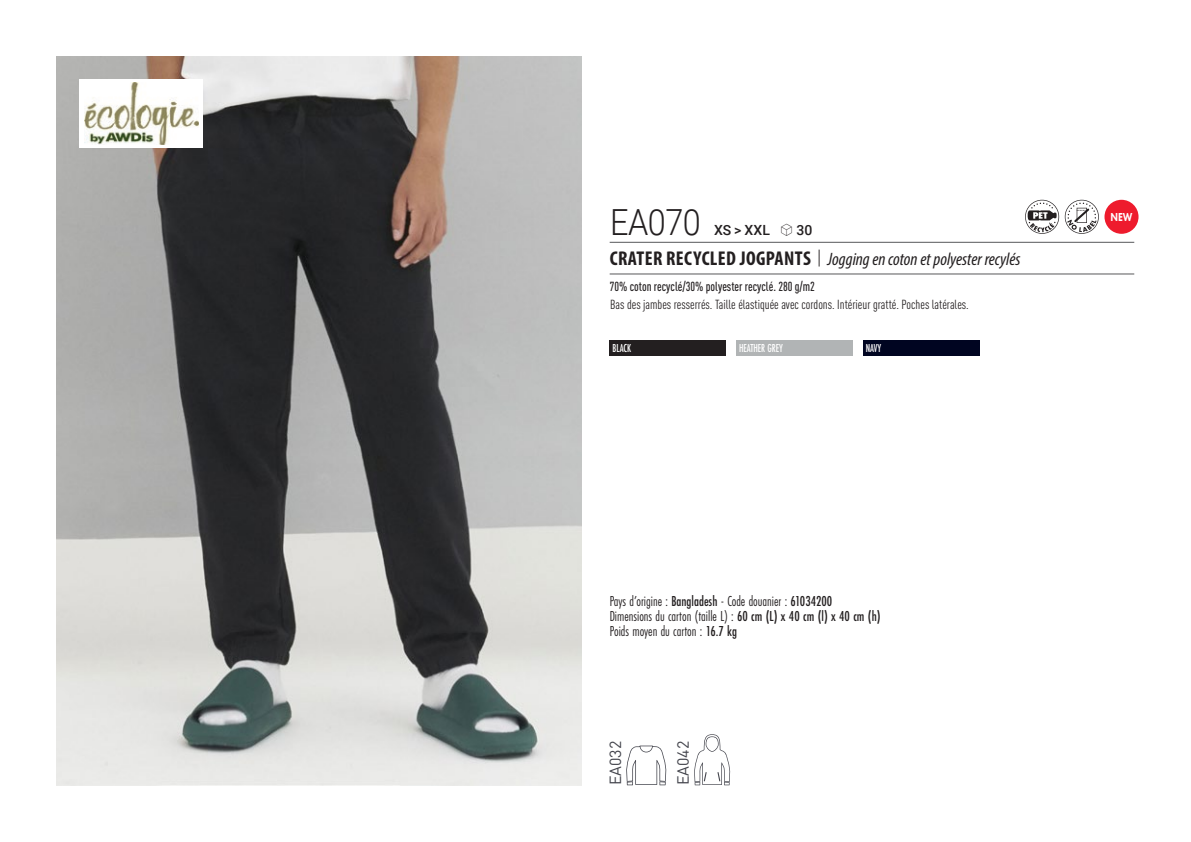
<style>
.page{position:relative;width:1191px;height:842px;background:#fff}
.page>*{position:absolute;margin:0;border:0;box-sizing:border-box;transform-origin:0 0}
.t1{font:300 36px "Roboto";letter-spacing:-.015em;color:#231f20;scale:.9 1}
.t2{font:italic 18px "Myriad Variable Concept";color:#231f20}
.t3{font:16px "DIN Pro";color:#43444c}
.t4{font:15px "Futura PT Cond";color:#231f20;scale:.95 1}
.t5{font:500 14px "Roboto";letter-spacing:.005em;color:#231f20}
.t6{font:condensed 13px "DIN Pro";color:#231f20}
.grammage_2020{font:500 condensed 13px "DIN Pro";color:#231f20;scale:.95 1}
.Coloris_nuancier_bla{font:500 12px "Futura PT Cond";letter-spacing:-.01em;color:#fff;scale:.9 1}
.nuancier_bloc_packsh{font:800 12px "Futura PT";color:#fff;scale:.8 1}
.s1{font-family:"Linotype Shapeshifter";font-weight:400;font-size:16px}
.s2{font-family:"Myriad Pro";font-weight:700;font-style:normal;font-stretch:condensed;font-size:20px}
.s3{font-family:"Roboto Condensed";font-weight:300;font-style:normal;font-size:20px}
.s4{font-weight:500}
</style>
<div class="page">
<img style="left:57px;top:57px;width:524px;height:728px">
<div style="left:79px;top:79px;width:124px;height:68px;background:#fff"></div>
<img style="left:84px;top:82px;width:114px;height:63px">
<div style="left:609px;top:340px;width:117px;height:16px;background:#231f20"></div>
<div style="left:736px;top:340px;width:116px;height:16px;background:#b1b4b5"></div>
<div style="left:863px;top:340px;width:116px;height:16px;background:#000521"></div>
<svg style="left:626px;top:746px;width:40px;height:39px"></svg>
<svg style="left:694px;top:734px;width:36px;height:51px"></svg>
<svg style="left:1025px;top:200px;width:73px;height:34px"></svg>
<div style="left:1104px;top:200px;width:34px;height:34px;background:#ee1b2d;border-radius:50%"></div>
<hr style="left:609px;top:242px;width:525px;height:1px;background:#57585a">
<hr style="left:609px;top:274px;width:525px;height:1px;background:#57585a">
<p class="t1" style="left:610px;top:197px;width:102px">EA070</p>
<p class="t5" style="left:714px;top:220px;width:100px">XS &gt; XXL <span class="s1">S</span> 30</p>
<p class="t2" style="left:610px;top:249px;width:412px"><span class="s2">CRATER RECYCLED JOGPANTS</span> <span class="s3">|</span> Jogging en coton et polyester recylés</p>
<p class="grammage_2020" style="left:609px;top:277px;width:218px">70% coton recyclé/30% polyester recyclé. 280 g/m2</p>
<p class="t6" style="left:610px;top:295px;width:360px">Bas des jambes resserrés. Taille élastiquée avec cordons. Intérieur gratté. Poches latérales.</p>
<p class="Coloris_nuancier_bla" style="left:612px;top:341px;width:22px">BLACK</p>
<p class="Coloris_nuancier_bla" style="left:739px;top:341px;width:50px">HEATHER GREY</p>
<p class="Coloris_nuancier_bla" style="left:866px;top:341px;width:18px">NAVY</p>
<p class="nuancier_bloc_packsh" style="left:1110px;top:210px;width:29px">NEW</p>
<p class="t4" style="left:609px;top:592px;width:236px">Pays d’origine : <span class="s4">Bangladesh</span> - Code douanier : <span class="s4">61034200</span></p>
<p class="t4" style="left:609px;top:607px;width:287px">Dimensions du carton (taille L) : <span class="s4">60 cm (L) x 40 cm (l) x 40 cm (h)</span></p>
<p class="t4" style="left:609px;top:622px;width:135px">Poids moyen du carton : <span class="s4">16.7 kg</span></p>
<p class="t3" style="left:602px;top:785px;width:46px;rotate:-90deg">EA032</p>
<p class="t3" style="left:670px;top:785px;width:46px;rotate:-90deg">EA042</p>
</div>
